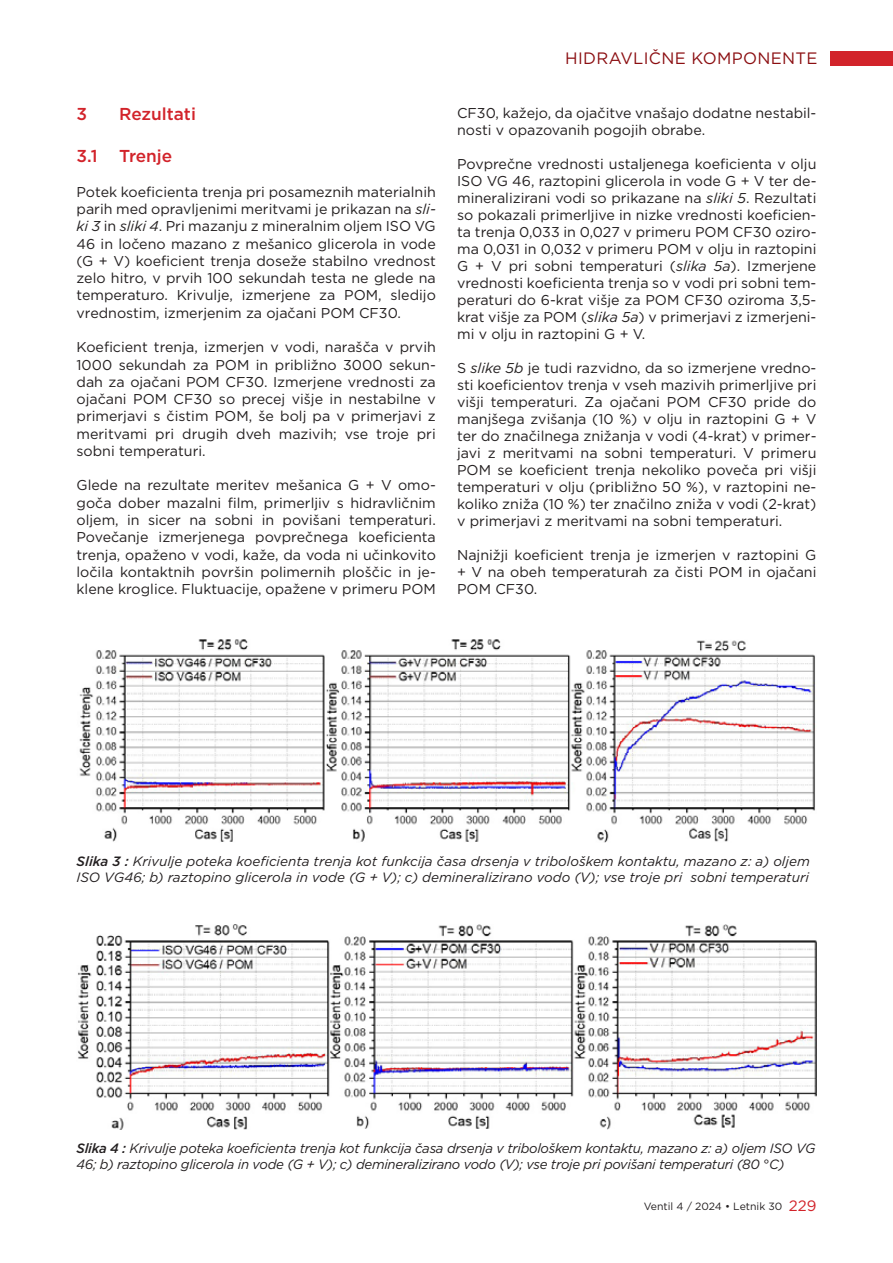
<style>
.page{position:relative;width:893px;height:1263px;background:#fff}
.page>*{position:absolute;margin:0;border:0;box-sizing:border-box;transform-origin:0 0}
.t1{font:500 17.25px "Gotham";color:#d2232a}
.t2{font:16.5px "Gotham";letter-spacing:.02em;color:#8b0e11}
.t3{font:15px "Gotham";color:#d2232a}
.t4{font:14.25px/17px "Gotham";color:#231f20;text-align:justify}
.t5{font:italic 13.5px/16.2px "Gotham";letter-spacing:-.02em;color:#231f20}
.t6{font:italic 13.5px/16.2px "Gotham";color:#231f20}
.t7{font:10.5px "Gotham";color:#231f20}
.s1{font-style:italic}
.s2{font-weight:500}
.s3{font-style:normal}
</style>
<div class="page">
<div style="left:831px;top:51px;width:62px;height:14px;background:#d2232a"></div>
<img style="left:79px;top:639px;width:736px;height:203px">
<img style="left:77px;top:924px;width:739px;height:205px">
<p class="t1" style="left:77px;top:103px;width:12px">3</p>
<p class="t1" style="left:119px;top:103px;width:78px">Rezultati</p>
<p class="t1" style="left:77px;top:145px;width:97px">3.1 Trenje</p>
<p class="t4" style="left:77px;top:183px;width:361px">Potek koeficienta trenja pri posameznih materialnih parih med opravljenimi meritvami je prikazan na <span class="s1">sli&shy;ki 3</span> in <span class="s1">sliki 4</span>. Pri mazanju z mineralnim oljem ISO VG 46 in ločeno mazano z mešanico glicerola in vode (G + V) koeficient trenja doseže stabilno vrednost zelo hitro, v prvih 100 sekundah testa ne glede na temperaturo. Krivulje, izmerjene za POM, sledijo vrednostim, izmerjenim za ojačani POM CF30.</p>
<p class="t4" style="left:77px;top:338px;width:361px">Koeficient trenja, izmerjen v vodi, narašča v prvih 1000 sekundah za POM in približno 3000 sekun&shy;dah za ojačani POM CF30. Izmerjene vrednosti za ojačani POM CF30 so precej višje in nestabilne v primerjavi s čistim POM, še bolj pa v primerjavi z meritvami pri drugih dveh mazivih; vse troje pri sobni temperaturi.</p>
<p class="t4" style="left:77px;top:476px;width:361px">Glede na rezultate meritev mešanica G + V omo&shy;goča dober mazalni film, primerljiv s hidravličnim oljem, in sicer na sobni in povišani temperaturi.<br>Povečanje izmerjenega povprečnega koeficienta trenja, opaženo v vodi, kaže, da voda ni učinkovito ločila kontaktnih površin polimernih ploščic in je&shy;klene kroglice. Fluktuacije, opažene v primeru POM</p>
<p class="t2" style="left:565px;top:48px;width:254px">HIDRAVLIČNE KOMPONENTE</p>
<p class="t4" style="left:457px;top:104px;width:361px">CF30, kažejo, da ojačitve vnašajo dodatne nestabil&shy;nosti v opazovanih pogojih obrabe.</p>
<p class="t4" style="left:457px;top:155px;width:361px">Povprečne vrednosti ustaljenega koeficienta v olju ISO VG 46, raztopini glicerola in vode G + V ter de&shy;mineralizirani vodi so prikazane na <span class="s1">sliki 5</span>. Rezultati so pokazali primerljive in nizke vrednosti koeficien&shy;ta trenja 0,033 in 0,027 v primeru POM CF30 oziro&shy;ma 0,031 in 0,032 v primeru POM v olju in raztopini G + V pri sobni temperaturi (<span class="s1">slika 5a</span>). Izmerjene vrednosti koeficienta trenja so v vodi pri sobni tem&shy;peraturi do 6-krat višje za POM CF30 oziroma 3,5- krat višje za POM (<span class="s1">slika 5a</span>) v primerjavi z izmerjeni&shy;mi v olju in raztopini G + V.</p>
<p class="t4" style="left:457px;top:359px;width:361px">S <span class="s1">slike 5b</span> je tudi razvidno, da so izmerjene vredno&shy;sti koeficientov trenja v vseh mazivih primerljive pri višji temperaturi. Za ojačani POM CF30 pride do manjšega zvišanja (10 %) v olju in raztopini G + V ter do značilnega znižanja v vodi (4-krat) v primer&shy;javi z meritvami na sobni temperaturi. V primeru POM se koeficient trenja nekoliko poveča pri višji temperaturi v olju (približno 50 %), v raztopini ne&shy;koliko zniža (10 %) ter značilno zniža v vodi (2-krat) v primerjavi z meritvami na sobni temperaturi.</p>
<p class="t4" style="left:457px;top:546px;width:361px">Najnižji koeficient trenja je izmerjen v raztopini G + V na obeh temperaturah za čisti POM in ojačani POM CF30.</p>
<p class="t6" style="left:77px;top:852px;width:735px"><span class="s2">Slika 3 :</span> Krivulje poteka koeficienta trenja kot funkcija časa drsenja v tribološkem kontaktu, mazano z: a) oljem<br>ISO VG46; b) raztopino glicerola in vode (G + V); c) demineralizirano vodo (V); vse troje pri sobni temperaturi</p>
<p class="t5" style="left:77px;top:1140px;width:740px"><span class="s2">Slika 4 :</span> Krivulje poteka koeficienta trenja kot funkcija časa drsenja v tribološkem kontaktu, mazano z: a) oljem ISO VG<br>46; b) raztopino glicerola in vode (G + V); c) demineralizirano vodo (V); vse troje pri povišani temperaturi (80 <span class="s3">°</span>C)</p>
<p class="t3" style="left:789px;top:1196px;width:29px">229</p>
<p class="t7" style="left:644px;top:1199px;width:140px">Ventil 4 / 2024 • Letnik 30</p>
</div>
